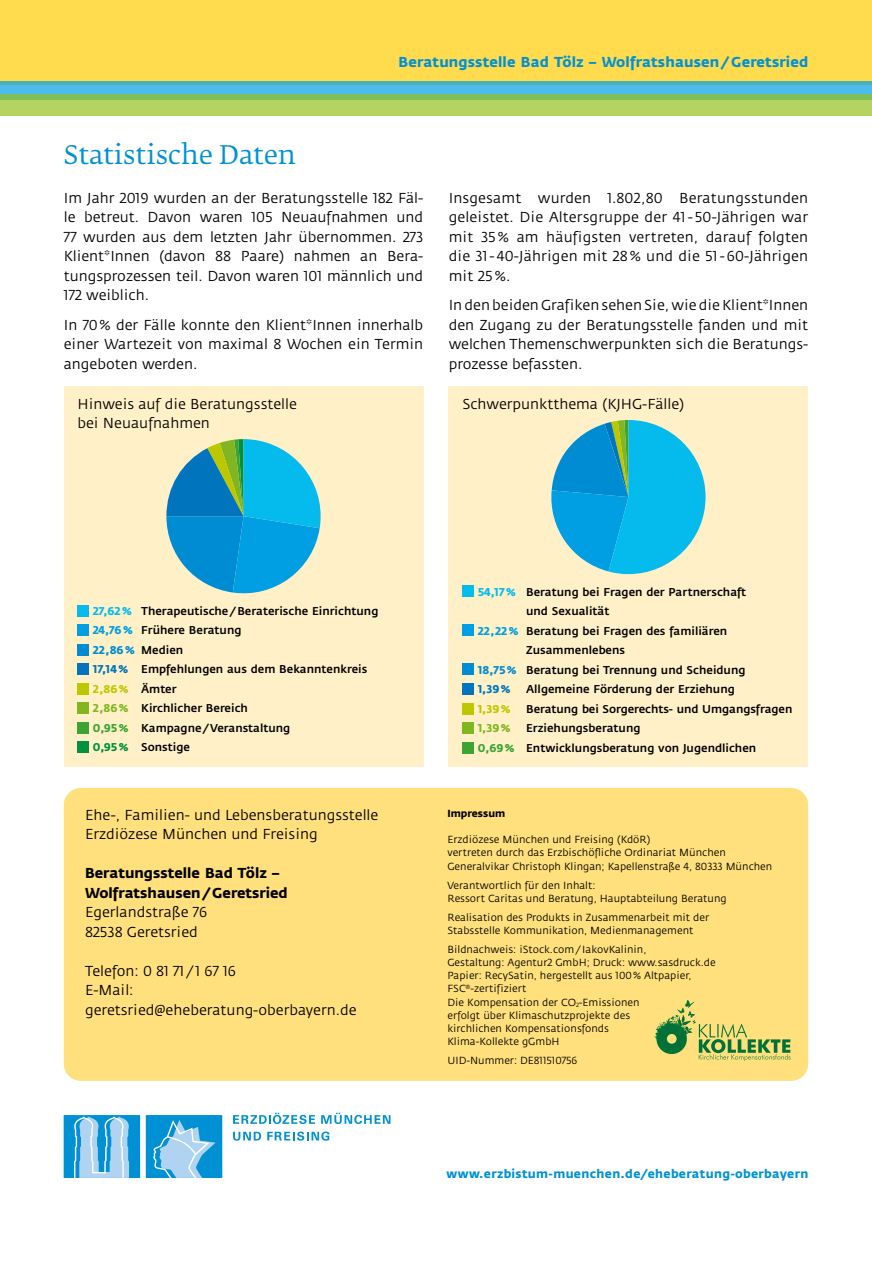
<style>
.page{position:relative;width:872px;height:1263px;background:#fff}
.page>*{position:absolute;margin:0;border:0;box-sizing:border-box;transform-origin:0 0}
.t1{font:25.5px "Fedra Serif B";color:#0091d4}
.t2{font:14.25px/19.5px "Fedra Sans";color:#000;text-align:justify}
.t3{font:700 14.25px/19.5px "Fedra Sans";color:#000}
.t4{font:700 14.25px "Fedra Sans";letter-spacing:.01em;color:#0091d4}
.t5{font:700 12px "Fedra Sans";letter-spacing:.03em;color:#0091d4}
.t6{font:500 11.25px/19.5px "Fedra Sans";color:#000}
.t7{font:700 11.25px "Fedra Sans";color:#0075be}
.t8{font:700 11.25px "Fedra Sans";color:#bbc800}
.t9{font:700 11.25px "Fedra Sans";color:#81b622}
.t10{font:10.2px/13.2px "Fedra Sans";color:#000}
.t11{font:700 10.2px "Fedra Sans";color:#000}
.s1{font-weight:700;color:#05bbee}
.s2{font-weight:700;color:#009ee3}
.s3{font-weight:700;color:#008cd3}
.s4{font-weight:700;color:#0075be}
.s5{font-weight:700;color:#bbc800}
.s6{font-weight:700;color:#81b622}
.s7{font-weight:700;color:#3da434}
.s8{font-weight:700;color:#00923e}
</style>
<div class="page">
<div style="left:0;top:0;width:872px;height:82px;background:#ffdb4d"></div>
<svg style="left:0;top:82px;width:872px;height:12px;background:#4db8de"></svg>
<svg style="left:0;top:94px;width:872px;height:22px;background:#a5cd5e"></svg>
<div style="left:64px;top:788px;width:744px;height:293px;background:#ffe07c;border-radius:17px"></div>
<div style="left:146px;top:1115px;width:76px;height:63px;background:#0091d4"></div>
<div style="left:64px;top:1115px;width:76px;height:63px;background:#0091d4"></div>
<svg style="left:74px;top:1117px;width:55px;height:61px"></svg>
<svg style="left:153px;top:1120px;width:62px;height:58px"></svg>
<svg style="left:233px;top:1113px;width:82px;height:11px"></svg>
<svg style="left:321px;top:1113px;width:69px;height:11px"></svg>
<svg style="left:233px;top:1132px;width:28px;height:9px"></svg>
<svg style="left:267px;top:1131px;width:62px;height:10px"></svg>
<svg style="left:654px;top:1000px;width:136px;height:61px"></svg>
<div style="left:64px;top:386px;width:359px;height:380px;background:#fff0c7"></div>
<div style="left:449px;top:386px;width:359px;height:380px;background:#fff0c7"></div>
<div style="left:462px;top:586px;width:11px;height:11px;background:#05bbee"></div>
<div style="left:462px;top:625px;width:11px;height:11px;background:#009ee3"></div>
<div style="left:462px;top:664px;width:11px;height:11px;background:#008cd3"></div>
<div style="left:462px;top:683px;width:11px;height:12px;background:#0075be"></div>
<div style="left:462px;top:703px;width:11px;height:11px;background:#bbc800"></div>
<div style="left:462px;top:722px;width:11px;height:12px;background:#81b622"></div>
<div style="left:462px;top:742px;width:11px;height:11px;background:#3da434"></div>
<svg style="left:551px;top:420px;width:154px;height:154px"></svg>
<div style="left:77px;top:605px;width:12px;height:11px;background:#05bbee"></div>
<div style="left:77px;top:624px;width:12px;height:12px;background:#009ee3"></div>
<div style="left:77px;top:644px;width:12px;height:11px;background:#008cd3"></div>
<div style="left:77px;top:663px;width:12px;height:12px;background:#0075be"></div>
<div style="left:77px;top:683px;width:12px;height:11px;background:#bbc800"></div>
<div style="left:77px;top:702px;width:12px;height:12px;background:#81b622"></div>
<div style="left:77px;top:722px;width:12px;height:11px;background:#3da434"></div>
<div style="left:77px;top:741px;width:12px;height:12px;background:#00923e"></div>
<svg style="left:166px;top:439px;width:154px;height:155px"></svg>
<p class="t4" style="left:399px;top:54px;width:411px">Beratungsstelle Bad Tölz – Wolfratshausen/Geretsried</p>
<h1 class="t1" style="left:64px;top:140px;width:233px">Statistische Daten</h1>
<p class="t2" style="left:64px;top:188px;width:361px">Im Jahr 2019 wurden an der Beratungsstelle 182 Fäl&shy;le betreut. Davon waren 105 Neuaufnahmen und 77 wurden aus dem letzten Jahr übernommen. 273<br>Klient*Innen (davon 88 Paare) nahmen an Bera&shy;tungsprozessen teil. Davon waren 101 männlich und 172 weiblich.</p>
<p class="t2" style="left:64px;top:315px;width:361px">In 70% der Fälle konnte den Klient*Innen innerhalb einer Wartezeit von maximal 8 Wochen ein Termin angeboten werden.</p>
<p class="t2" style="left:449px;top:188px;width:361px">Insgesamt wurden 1.802,80 Beratungsstunden geleistet. Die Altersgruppe der 41- 50-Jährigen war mit 35% am häufigsten vertreten, darauf folgten die 31- 40-Jährigen mit 28% und die 51- 60-Jährigen mit 25%.</p>
<p class="t2" style="left:449px;top:296px;width:361px">In den beiden Grafiken sehen Sie, wie die Klient*Innen den Zugang zu der Beratungsstelle fanden und mit welchen Themenschwerpunkten sich die Beratungs&shy;prozesse befassten.</p>
<p class="t2" style="left:77px;top:394px;width:221px">Hinweis auf die Beratungsstelle bei Neuaufnahmen</p>
<p class="t2" style="left:462px;top:394px;width:223px">Schwerpunktthema (KJHG-Fälle)</p>
<p class="t6" style="left:93px;top:601px;width:287px"><span class="s1">27,62%</span> Therapeutische/Beraterische Einrichtung<br><span class="s2">24,76%</span> Frühere Beratung<br><span class="s3">22,86%</span> Medien<br><span class="s4">17,14%</span> Empfehlungen aus dem Bekanntenkreis<br><span class="s5">2,86%</span> Ämter<br><span class="s6">2,86%</span> Kirchlicher Bereich<br><span class="s7">0,95%</span> Kampagne/Veranstaltung<br><span class="s8">0,95%</span> Sonstige</p>
<p class="t2" style="left:85px;top:805px;width:295px">Ehe-, Familien- und Lebensberatungsstelle<br>Erzdiözese München und Freising</p>
<p class="t3" style="left:85px;top:864px;width:204px">Beratungsstelle Bad Tölz –<br>Wolfratshausen/Geretsried</p>
<p class="t2" style="left:85px;top:903px;width:124px">Egerlandstraße 76<br>82538 Geretsried</p>
<p class="t2" style="left:85px;top:961px;width:273px;text-align:left">Telefon: 0 81 71/1 67 16<br>E-Mail: geretsried@eheberatung-oberbayern.de</p>
<p class="t6" style="left:478px;top:582px;width:270px"><span class="s1">54,17%</span> Beratung bei Fragen der Partnerschaft</p>
<p class="t6" style="left:526px;top:602px;width:85px">und Sexualität</p>
<p class="t6" style="left:478px;top:621px;width:251px"><span class="s2">22,22%</span> Beratung bei Fragen des familiären</p>
<p class="t6" style="left:526px;top:641px;width:100px">Zusammenlebens</p>
<p class="t6" style="left:478px;top:660px;width:269px"><span class="s3">18,75%</span> Beratung bei Trennung und Scheidung</p>
<p class="t7" style="left:478px;top:682px;width:34px">1,39%</p>
<p class="t6" style="left:526px;top:680px;width:210px">Allgemeine Förderung der Erziehung</p>
<p class="t8" style="left:478px;top:702px;width:34px">1,39%</p>
<p class="t6" style="left:526px;top:699px;width:268px">Beratung bei Sorgerechts- und Umgangsfragen</p>
<p class="t9" style="left:478px;top:721px;width:34px">1,39%</p>
<p class="t6" style="left:478px;top:719px;width:280px;text-indent:48px">Erziehungsberatung<br><span class="s7">0,69%</span> Entwicklungsberatung von Jugendlichen</p>
<p class="t11" style="left:447px;top:807px;width:59px">Impressum</p>
<p class="t10" style="left:447px;top:833px;width:326px">Erzdiözese München und Freising (KdöR)<br>vertreten durch das Erzbischöfliche Ordinariat München<br>Generalvikar Christoph Klingan; Kapellenstraße 4, 80333 München</p>
<p class="t10" style="left:447px;top:879px;width:281px">Verantwortlich für den Inhalt:<br>Ressort Caritas und Beratung, Hauptabteilung Beratung</p>
<p class="t10" style="left:447px;top:911px;width:263px">Realisation des Produkts in Zusammenarbeit mit der<br>Stabsstelle Kommunikation, Medienmanagement</p>
<p class="t10" style="left:447px;top:943px;width:270px">Bildnachweis: iStock.com/IakovKalinin,<br>Gestaltung: Agentur2 GmbH; Druck: www.sasdruck.de Papier: RecySatin, hergestellt aus 100% Altpapier, FSC<sup>®</sup>-zertifiziert<br>Die Kompensation der CO<sub>2</sub>-Emissionen<br>erfolgt über Klimaschutzprojekte des<br>kirchlichen Kompensationsfonds<br>Klima-Kollekte gGmbH</p>
<p class="t10" style="left:447px;top:1054px;width:131px">UID-Nummer: DE811510756</p>
<p class="t5" style="left:446px;top:1166px;width:363px">www.erzbistum-muenchen.de/eheberatung-oberbayern</p>
</div>
